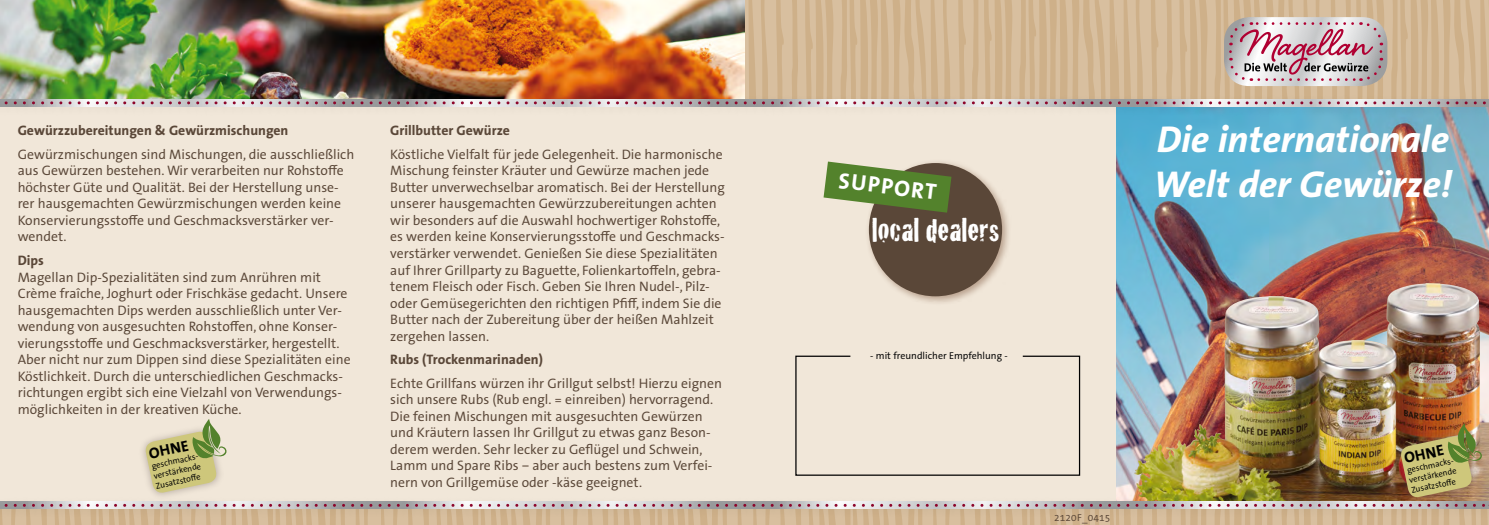
<style>
.page{position:relative;width:1489px;height:525px;background:#fff}
.page>*{position:absolute;margin:0;border:0;box-sizing:border-box;transform-origin:0 0}
.t1{font:italic 700 37.5px/45px "The Sans Office";color:#fff}
.t2{font:33.75px "Cracked";color:#fff}
.t3{font:700 22.5px "The Sans Office";color:#fff}
.t4{font:700 15.25px "The Sans Office";color:#000}
.t5{font:13.75px/16.5px "The Sans Office";color:#5a4738}
.t6{font:700 13.75px "The Sans Office";color:#5a4738}
.t7{font:10px "The Sans Office";color:#000}
.t8{font:10px "The Sans Office";letter-spacing:.02em;color:#5a4738}
.t9{font:8.5px/10.2px "The Sans Office";color:#000;text-align:justify}
</style>
<div class="page">
<svg style="left:744px;top:0;width:372px;height:93px;background:#d3b895"></svg>
<div style="left:0;top:106px;width:1488px;height:400px;background:#f1e7d9"></div>
<img style="left:1116px;top:118px;width:372px;height:300px">
<img style="left:1176px;top:283px;width:249px;height:135px">
<svg style="left:1116px;top:0;width:372px;height:93px;background:#d3b894"></svg>
<svg style="left:795px;top:355px;width:285px;height:63px"></svg>
<svg style="left:1223px;top:17px;width:164px;height:69px;background:#c9b3b8"></svg>
<div style="left:864px;top:159px;width:147px;height:146px;background:#805a41;opacity:.5"></div>
<div style="left:868px;top:163px;width:134px;height:133px;background:#5a4738;border-radius:50%"></div>
<svg style="left:823px;top:161px;width:128px;height:51px"></svg>
<img style="left:0;top:0;width:744px;height:93px">
<img style="left:0;top:418px;width:1489px;height:106px">
<div style="left:0;top:93px;width:1488px;height:25px;background:#000;opacity:.5"></div>
<svg style="left:0;top:101px;width:1489px;height:3px;background:#ba9ca5"></svg>
<p class="t6" style="left:18px;top:122px;width:272px">Gewürzzubereitungen &amp; Gewürzmischungen</p>
<p class="t5" style="left:18px;top:145px;width:338px">Gewürzmischungen sind Mischungen, die ausschließlich aus Gewürzen bestehen. Wir verarbeiten nur Rohstoffe höchster Güte und Qualität. Bei der Herstellung unse&shy;rer hausgemachten Gewürzmischungen werden keine Konservierungsstoffe und Geschmacksverstärker ver&shy;wendet.</p>
<p class="t6" style="left:18px;top:251px;width:28px">Dips</p>
<p class="t5" style="left:18px;top:268px;width:334px">Magellan Dip-Spezialitäten sind zum Anrühren mit Crème fraîche, Joghurt oder Frischkäse gedacht. Unsere hausgemachten Dips werden ausschließlich unter Ver&shy;wendung von ausgesuchten Rohstoffen, ohne Konser&shy;vierungsstoffe und Geschmacksverstärker, hergestellt.<br>Aber nicht nur zum Dippen sind diese Spezialitäten eine Köstlichkeit. Durch die unterschiedlichen Geschmacks&shy;richtungen ergibt sich eine Vielzahl von Verwendungs&shy;möglichkeiten in der kreativen Küche.</p>
<p class="t4" style="left:147px;top:443px;width:41px;rotate:-12deg">OHNE</p>
<p class="t9" style="left:151px;top:460px;width:50px;rotate:-12deg">geschmacks&shy;verstärkende Zusatzstoff e</p>
<p class="t6" style="left:390px;top:122px;width:121px">Grillbutter Gewürze</p>
<p class="t5" style="left:390px;top:145px;width:336px">Köstliche Vielfalt für jede Gelegenheit. Die harmonische Mischung feinster Kräuter und Gewürze machen jede Butter unverwechselbar aromatisch. Bei der Herstellung unserer hausgemachten Gewürzzubereitungen achten wir besonders auf die Auswahl hochwertiger Rohstoffe, es werden keine Konservierungsstoffe und Geschmacks&shy;verstärker verwendet. Genießen Sie diese Spezialitäten auf Ihrer Grillparty zu Baguette, Folienkartoffeln, gebra&shy;tenem Fleisch oder Fisch. Geben Sie Ihren Nudel-, Pilz&shy;oder Gemüsegerichten den richtigen Pfiff, indem Sie die Butter nach der Zubereitung über der heißen Mahlzeit zergehen lassen.</p>
<p class="t6" style="left:390px;top:350px;width:154px">Rubs (Trockenmarinaden)</p>
<p class="t5" style="left:390px;top:374px;width:333px">Echte Grillfans würzen ihr Grillgut selbst! Hierzu eignen sich unsere Rubs (Rub engl. = einreiben) hervorragend.<br>Die feinen Mischungen mit ausgesuchten Gewürzen und Kräutern lassen Ihr Grillgut zu etwas ganz Beson&shy;derem werden. Sehr lecker zu Geflügel und Schwein, Lamm und Spare Ribs – aber auch bestens zum Verfei&shy;nern von Grillgemüse oder -käse geeignet.</p>
<h3 class="t3" style="left:840px;top:166px;width:100px;rotate:7deg">SUPPORT</h3>
<h2 class="t2" style="left:871px;top:203px;width:129px">local dealers</h2>
<p class="t7" style="left:870px;top:349px;width:139px">- mit freundlicher Empfehlung -</p>
<p class="t8" style="left:1054px;top:510px;width:58px">2120F_0415</p>
<h1 class="t1" style="left:1153px;top:115px;width:299px">Die internationale<br>Welt der Gewürze!</h1>
<p class="t4" style="left:1402px;top:448px;width:41px;rotate:-12deg">OHNE</p>
<p class="t9" style="left:1405px;top:465px;width:50px;rotate:-12deg">geschmacks&shy;verstärkende Zusatzstoff e</p>
</div>
